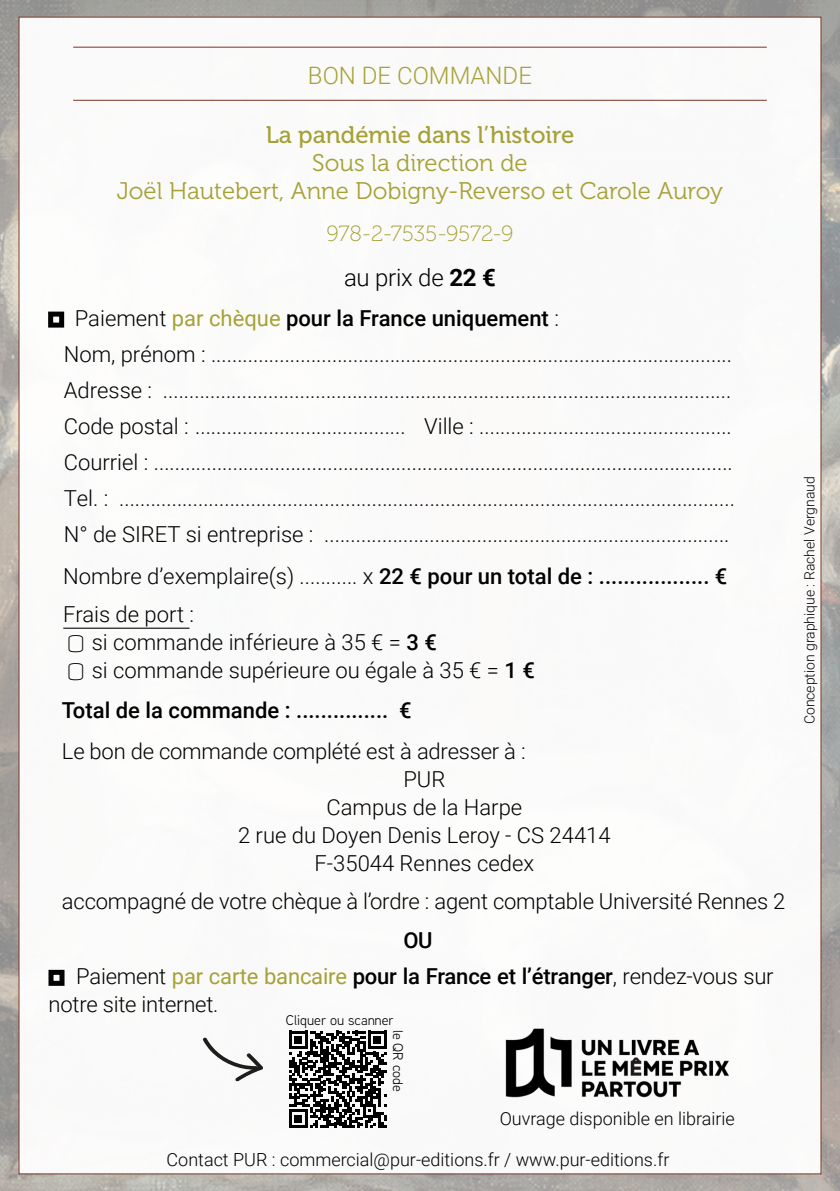
<style>
.page{position:relative;width:840px;height:1191px;background:#fff}
.page>*{position:absolute;margin:0;border:0;box-sizing:border-box;transform-origin:0 0}
.t1{font:24px/28px "Museo 300";color:#a6a135;text-align:center}
.t2{font:24px "Museo 500";color:#a6a135}
.t3{font:300 24px "Roboto";color:#a6a135}
.t4{font:300 24px "Roboto";letter-spacing:-.01em;color:#000}
.t5{font:300 22px/36px "Roboto";color:#000}
.t6{font:500 22px "Roboto";color:#000}
.t7{font:22px "Museo 100";letter-spacing:-.005em;color:#a6a135}
.t8{font:300 18px "Roboto";color:#000}
.t9{font:300 14px "Roboto";color:#000}
.t10{font:14px "Aaux Next";color:#000}
.s1{font-weight:700}
.s2{font-family:"Georgia";font-weight:700;font-size:16px}
.s3{font-weight:300}
.s4{font-weight:400;color:#a6a135}
.s5{font-size:18px}
.s6{font-weight:500}
</style>
<div class="page">
<img style="left:0;top:0;width:839px;height:1191px">
<div style="left:19px;top:17px;width:801px;height:1157px;background:#fff"></div>
<hr style="left:73px;top:47px;width:693px;height:1px;background:#7c3521">
<hr style="left:73px;top:100px;width:693px;height:1px;background:#7c3521">
<svg style="left:202px;top:1037px;width:61px;height:44px"></svg>
<svg style="left:289px;top:1030px;width:97px;height:98px"></svg>
<img style="left:505px;top:1028px;width:224px;height:70px">
<hr style="left:63px;top:627px;width:126px;height:1px;background:#000">
<p class="t3" style="left:308px;top:58px;width:225px">BON DE COMMANDE</p>
<p class="t2" style="left:265px;top:121px;width:310px">La pandémie dans l’histoire</p>
<p class="t1" style="left:117px;top:149px;width:607px">Sous la direction de<br>Joël Hautebert, Anne Dobigny-Reverso et Carole Auroy</p>
<p class="t7" style="left:326px;top:221px;width:188px">978-2-7535-9572-9</p>
<p class="t4" style="left:344px;top:261px;width:153px">au prix de <span class="s1">22 €</span></p>
<p class="t6" style="left:48px;top:302px;width:512px"><span class="s2">☐</span> <span class="s3">Paiement</span> <span class="s4">par chèque</span> pour la France uniquement <span class="s3">:</span></p>
<p class="t5" style="left:64px;top:335px;width:672px">Nom, prénom : ...................................................................................................<br>Adresse : ............................................................................................................<br>Code postal : ........................................ Ville : ................................................<br>Courriel : ..............................................................................................................<br>Tel. : .....................................................................................................................<br>N° de SIRET si entreprise : .............................................................................</p>
<p class="t6" style="left:63px;top:560px;width:665px"><span class="s3">Nombre d’exemplaire(s) ........... x</span> 22 € pour un total de : .................. €</p>
<p class="t5" style="left:81px;top:599px;width:455px;line-height:28px;text-indent:-17px">Frais de port :<br><span class="s5">⃣</span>si commande inférieure à 35 € = <span class="s6">3 €<br></span><span class="s5">⃣</span>si commande supérieure ou égale à 35 € = <span class="s6">1 €</span></p>
<p class="t6" style="left:62px;top:695px;width:351px">Total de la commande : ............... €</p>
<p class="t5" style="left:62px;top:732px;width:465px">Le bon de commande complété est à adresser à :</p>
<p class="t5" style="left:403px;top:760px;width:43px">PUR</p>
<p class="t5" style="left:326px;top:788px;width:197px">Campus de la Harpe</p>
<p class="t5" style="left:238px;top:816px;width:374px">2 rue du Doyen Denis Leroy - CS 24414</p>
<p class="t5" style="left:314px;top:844px;width:221px">F-35044 Rennes cedex</p>
<p class="t5" style="left:62px;top:882px;width:724px">accompagné de votre chèque à l’ordre : agent comptable Université Rennes 2</p>
<p class="t6" style="left:403px;top:925px;width:31px">OU</p>
<p class="t5" style="left:48px;top:961px;width:726px;line-height:28px"><span class="s2">☐</span> Paiement <span class="s4">par carte bancaire</span> <span class="s6">pour la France et l’étranger</span>, rendez-vous sur notre site internet.</p>
<p class="t10" style="left:285px;top:1011px;width:110px">Cliquer ou scanner</p>
<p class="t10" style="left:407px;top:1029px;width:64px;rotate:90deg">le QR code</p>
<p class="t8" style="left:499px;top:1106px;width:236px">Ouvrage disponible en librairie</p>
<p class="t8" style="left:166px;top:1146px;width:504px">Contact PUR : commercial@pur-editions.fr / www.pur-editions.fr</p>
<p class="t9" style="left:799px;top:724px;width:250px;rotate:-90deg">Conception graphique : Rachel Vergnaud</p>
</div>
